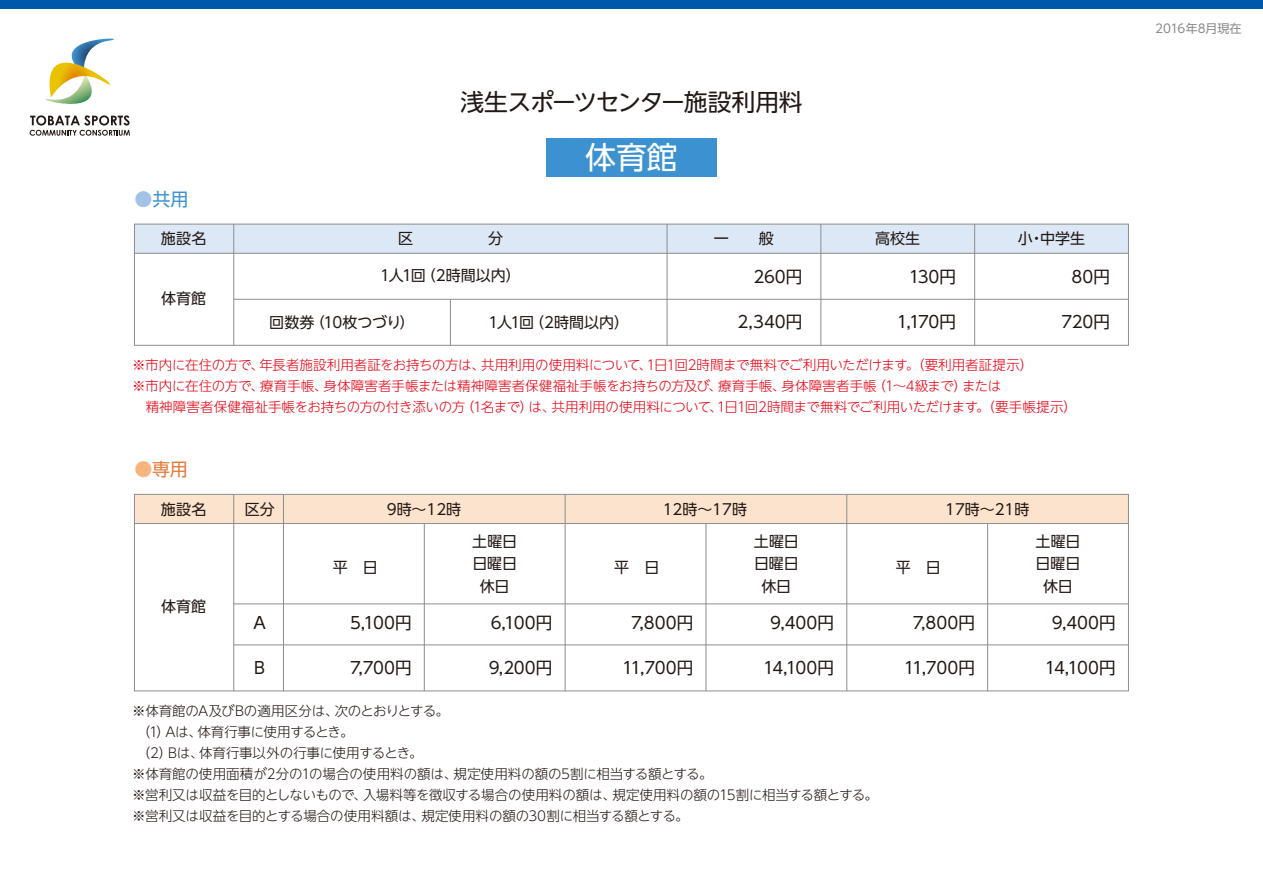
<style>
.page{position:relative;width:1263px;height:893px;background:#fff}
.page>*{position:absolute;margin:0;border:0;box-sizing:border-box;transform-origin:0 0}
.t1{font:30.9px "UD Shin Go NT Pro";color:#fff}
.t2{font:23.7px "UD Shin Go NT Pro";letter-spacing:-.05em;color:#221815}
.t3{font:18px "UD Shin Go NT Pro";color:#3c92d0}
.t4{font:18px "UD Shin Go NT Pro";color:#e67b3a}
.t5{font:16.5px "UD Shin Go NT Pro";letter-spacing:.005em;color:#221815}
.t6{font:15px/22.5px "UD Shin Go NT Pro";color:#221815;text-align:center}
.t7{font:300 13.5px/21px "UD Shin Go NT Pro";letter-spacing:-.01em;color:#e60012}
.t8{font:300 13.5px "UD Shin Go NT Pro";letter-spacing:-.015em;color:#221815}
.t9{font:12px "UD Shin Go NT Pro";letter-spacing:-.015em;color:#8b8b8b}
.s1{color:#a2c2e6}
.s2{color:#f6b47f}
</style>
<div class="page">
<svg style="left:45px;top:39px;width:69px;height:65px"></svg>
<svg style="left:30px;top:115px;width:100px;height:21px"></svg>
<div style="left:0;top:0;width:1263px;height:9px;background:#0058aa"></div>
<div style="left:134px;top:224px;width:994px;height:29px;background:#dce8f6"></div>
<div style="left:134px;top:494px;width:994px;height:29px;background:#fce3cd"></div>
<hr style="left:134px;top:253px;width:994px;height:1px;background:#8d8d8e">
<div style="left:134px;top:224px;width:995px;height:122px;border:1px solid #8d8d8e"></div>
<hr style="left:234px;top:299px;width:894px;height:1px;background:#8d8d8e">
<hr style="left:134px;top:523px;width:994px;height:1px;background:#8d8d8e">
<div style="left:134px;top:494px;width:995px;height:197px;border:1px solid #8d8d8e"></div>
<hr style="left:234px;top:603px;width:894px;height:1px;background:#8d8d8e">
<hr style="left:234px;top:644px;width:894px;height:1px;background:#8d8d8e">
<hr style="left:233px;top:224px;width:1px;height:121px;background:#8d8d8e">
<hr style="left:450px;top:299px;width:1px;height:46px;background:#8d8d8e">
<hr style="left:667px;top:224px;width:1px;height:121px;background:#8d8d8e">
<hr style="left:820px;top:224px;width:1px;height:121px;background:#8d8d8e">
<hr style="left:974px;top:224px;width:1px;height:121px;background:#8d8d8e">
<hr style="left:233px;top:494px;width:1px;height:197px;background:#8d8d8e">
<hr style="left:283px;top:494px;width:1px;height:197px;background:#8d8d8e">
<hr style="left:565px;top:494px;width:1px;height:197px;background:#8d8d8e">
<hr style="left:424px;top:524px;width:1px;height:167px;background:#8d8d8e">
<hr style="left:846px;top:494px;width:1px;height:197px;background:#8d8d8e">
<hr style="left:706px;top:524px;width:1px;height:167px;background:#8d8d8e">
<hr style="left:987px;top:524px;width:1px;height:167px;background:#8d8d8e">
<div style="left:546px;top:139px;width:170px;height:38px;background:#3c92d0"></div>
<h2 class="t2" style="left:460px;top:83px;width:344px">浅生スポーツセンター施設利用料</h2>
<h3 class="t3" style="left:134px;top:184px;width:56px"><span class="s1">●</span>共用</h3>
<p class="t6" style="left:161px;top:227px;width:47px">施設名</p>
<p class="t6" style="left:161px;top:286px;width:47px">体育館</p>
<h1 class="t1" style="left:585px;top:132px;width:94px">体育館</h1>
<p class="t6" style="left:714px;top:227px;width:62px">一　　般</p>
<p class="t6" style="left:380px;top:264px;width:142px">1人1回（2時間以内）</p>
<p class="t5" style="left:754px;top:263px;width:50px">260円</p>
<p class="t6" style="left:269px;top:310px;width:147px">回数券（10枚つづり）</p>
<p class="t6" style="left:488px;top:310px;width:142px">1人1回（2時間以内）</p>
<p class="t5" style="left:737px;top:308px;width:66px">2,340円</p>
<p class="t6" style="left:875px;top:227px;width:46px">高校生</p>
<p class="t5" style="left:909px;top:263px;width:49px">130円</p>
<p class="t5" style="left:897px;top:308px;width:61px">1,170円</p>
<p class="t6" style="left:1018px;top:227px;width:69px">小・中学生</p>
<p class="t5" style="left:1071px;top:263px;width:40px">80円</p>
<p class="t5" style="left:1061px;top:308px;width:50px">720円</p>
<p class="t7" style="left:132px;top:354px;width:946px">※市内に在住の方で、年長者施設利用者証をお持ちの方は、共用利用の使用料について、1日1回2時間まで無料でご利用いただけます。（要利用者証提示）<br>※市内に在住の方で、療育手帳、身体障害者手帳または精神障害者保健福祉手帳をお持ちの方及び、療育手帳、身体障害者手帳（1～4級まで）または<br>　精神障害者保健福祉手帳をお持ちの方の付き添いの方（1名まで）は、共用利用の使用料について、1日1回2時間まで無料でご利用いただけます。（要手帳提示）</p>
<h3 class="t4" style="left:134px;top:454px;width:55px"><span class="s2">●</span>専用</h3>
<p class="t6" style="left:161px;top:497px;width:47px">施設名</p>
<p class="t6" style="left:161px;top:594px;width:47px">体育館</p>
<p class="t6" style="left:245px;top:497px;width:31px">区分</p>
<p class="t6" style="left:387px;top:497px;width:76px">9時～12時</p>
<p class="t6" style="left:663px;top:497px;width:86px">12時～17時</p>
<p class="t6" style="left:945px;top:497px;width:86px">17時～21時</p>
<p class="t5" style="left:253px;top:609px;width:14px">A</p>
<p class="t5" style="left:254px;top:654px;width:12px">B</p>
<p class="t6" style="left:333px;top:555px;width:46px">平　日</p>
<p class="t5" style="left:350px;top:609px;width:63px">5,100円</p>
<p class="t5" style="left:350px;top:654px;width:63px">7,700円</p>
<p class="t6" style="left:472px;top:529px;width:46px">土曜日日曜日休日</p>
<p class="t5" style="left:491px;top:609px;width:63px">6,100円</p>
<p class="t5" style="left:489px;top:654px;width:65px">9,200円</p>
<p class="t6" style="left:614px;top:555px;width:46px">平　日</p>
<p class="t5" style="left:631px;top:609px;width:64px">7,800円</p>
<p class="t5" style="left:622px;top:654px;width:72px">11,700円</p>
<p class="t6" style="left:754px;top:529px;width:46px">土曜日日曜日休日</p>
<p class="t5" style="left:770px;top:609px;width:65px">9,400円</p>
<p class="t5" style="left:763px;top:654px;width:72px">14,100円</p>
<p class="t6" style="left:896px;top:555px;width:46px">平　日</p>
<p class="t5" style="left:913px;top:609px;width:64px">7,800円</p>
<p class="t5" style="left:904px;top:654px;width:72px">11,700円</p>
<p class="t6" style="left:1035px;top:529px;width:46px">土曜日日曜日休日</p>
<p class="t5" style="left:1052px;top:609px;width:65px">9,400円</p>
<p class="t5" style="left:1045px;top:654px;width:72px">14,100円</p>
<p class="t8" style="left:132px;top:699px;width:318px">※体育館のA及びBの適用区分は、次のとおりとする。</p>
<p class="t8" style="left:137px;top:720px;width:218px">（1）Aは、体育行事に使用するとき。</p>
<p class="t8" style="left:137px;top:741px;width:287px">（2）Bは、体育行事以外の行事に使用するとき。</p>
<p class="t8" style="left:132px;top:762px;width:582px">※体育館の使用面積が2分の1の場合の使用料の額は、規定使用料の額の5割に相当する額とする。</p>
<p class="t8" style="left:132px;top:783px;width:747px">※営利又は収益を目的としないもので、入場料等を徴収する場合の使用料の額は、規定使用料の額の15割に相当する額とする。</p>
<p class="t8" style="left:132px;top:804px;width:558px">※営利又は収益を目的とする場合の使用料額は、規定使用料の額の30割に相当する額とする。</p>
<p class="t9" style="left:1155px;top:18px;width:88px">2016年8月現在</p>
</div>
